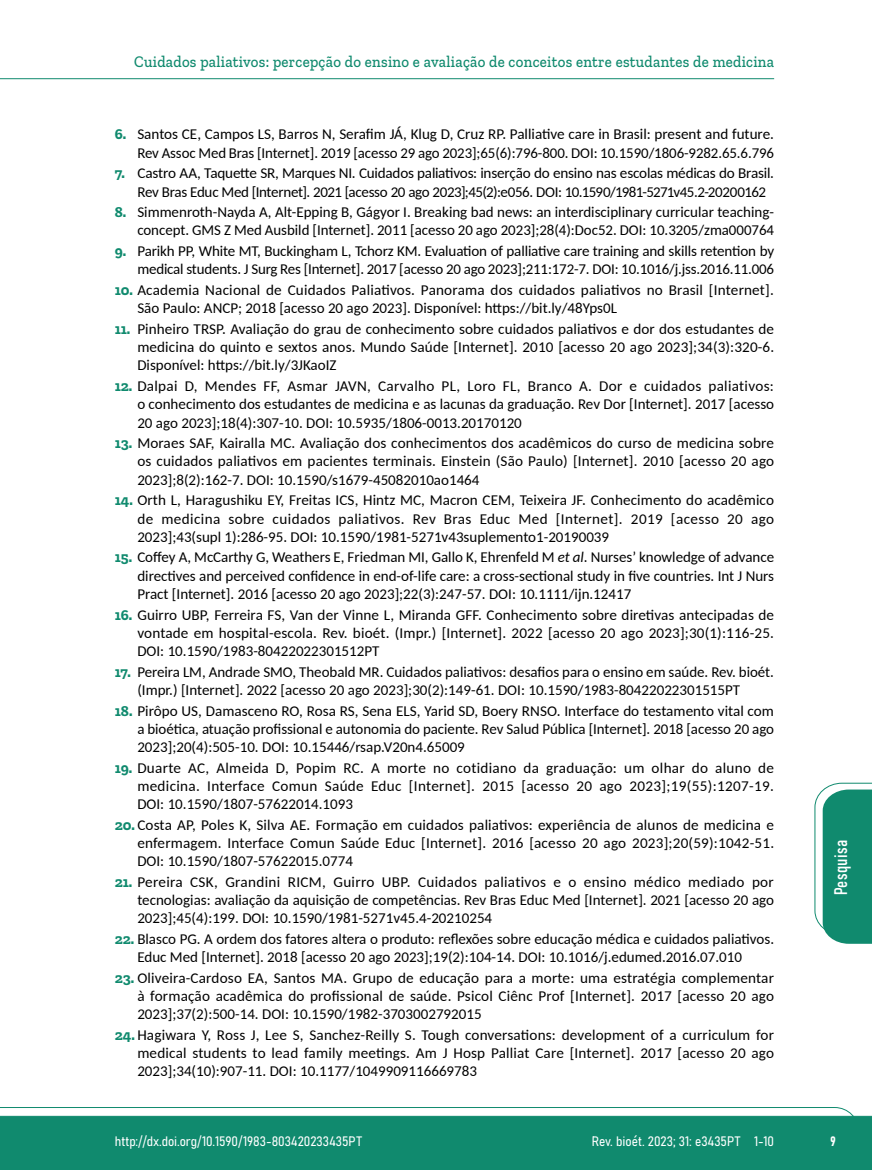
<style>
.page{position:relative;width:872px;height:1170px;background:#fff}
.page>*{position:absolute;margin:0;border:0;box-sizing:border-box;transform-origin:0 0}
.t1{font:18px "Bahnschrift";letter-spacing:.02em;color:#fff}
.t2{font:500 16.5px "Zilla Slab";letter-spacing:.02em;color:#108a6e;scale:.9 1}
.t3{font:15px/18.1px "Carlito";color:#000;text-align:justify}
.t4{font:15px/18.1px "Carlito";letter-spacing:-.02em;color:#000}
.t5{font:13.5px "Bahnschrift";color:#fff}
.s1{font-family:"Zilla Slab";font-weight:700;color:#108a6e}
.s2{font-style:italic}
</style>
<div class="page">
<svg style="left:0;top:1107px;width:859px;height:62px;background:#2e9880"></svg>
<hr style="left:0;top:78px;width:774px;height:1px;background:#108a6e">
<svg style="left:814px;top:782px;width:58px;height:161px"></svg>
<p class="t2" style="left:134px;top:53px;width:712px">Cuidados paliativos: percepção do ensino e avaliação de conceitos entre estudantes de medicina</p>
<p class="t3" style="left:115px;top:125px;width:661px;text-align:right"><span class="s1">6.</span> Santos CE, Campos LS, Barros N, Serafim JÁ, Klug D, Cruz RP. Palliative care in Brasil: present and future.<br>Rev Assoc Med Bras [Internet]. 2019 [acesso 29 ago 2023];65(6):796-800. DOI: 10.1590/1806-9282.65.6.796</p>
<p class="t4" style="left:137px;top:164px;width:638px;text-indent:-22px"><span class="s1">7.</span> Castro AA, Taquette SR, Marques NI. Cuidados paliativos: inserção do ensino nas escolas médicas do Brasil.<br>Rev Bras Educ Med [Internet]. 2021 [acesso 20 ago 2023];45(2):e056. DOI: 10.1590/1981-5271v45.2-20200162</p>
<p class="t3" style="left:115px;top:202px;width:661px;text-align:right"><span class="s1">8.</span> Simmenroth-Nayda A, Alt-Epping B, Gágyor I. Breaking bad news: an interdisciplinary curricular teaching&shy;concept. GMS Z Med Ausbild [Internet]. 2011 [acesso 20 ago 2023];28(4):Doc52. DOI: 10.3205/zma000764</p>
<p class="t3" style="left:115px;top:241px;width:661px;text-align:right"><span class="s1">9.</span> Parikh PP, White MT, Buckingham L, Tchorz KM. Evaluation of palliative care training and skills retention by medical students. J Surg Res [Internet]. 2017 [acesso 20 ago 2023];211:172-7. DOI: 10.1016/j.jss.2016.11.006</p>
<p class="t3" style="left:137px;top:280px;width:638px;text-indent:-22px"><span class="s1">10.</span> Academia Nacional de Cuidados Paliativos. Panorama dos cuidados paliativos no Brasil [Internet].<br>São Paulo: ANCP; 2018 [acesso 20 ago 2023]. Disponível: https://bit.ly/48Yps0L</p>
<p class="t3" style="left:137px;top:319px;width:638px;text-indent:-22px"><span class="s1">11.</span> Pinheiro TRSP. Avaliação do grau de conhecimento sobre cuidados paliativos e dor dos estudantes de medicina do quinto e sextos anos. Mundo Saúde [Internet]. 2010 [acesso 20 ago 2023];34(3):320-6.<br>Disponível: https://bit.ly/3JKaoIZ</p>
<p class="t3" style="left:137px;top:376px;width:638px;text-indent:-22px"><span class="s1">12.</span> Dalpai D, Mendes FF, Asmar JAVN, Carvalho PL, Loro FL, Branco A. Dor e cuidados paliativos: o conhecimento dos estudantes de medicina e as lacunas da graduação. Rev Dor [Internet]. 2017 [acesso 20 ago 2023];18(4):307-10. DOI: 10.5935/1806-0013.20170120</p>
<p class="t3" style="left:137px;top:433px;width:638px;text-indent:-22px"><span class="s1">13.</span> Moraes SAF, Kairalla MC. Avaliação dos conhecimentos dos acadêmicos do curso de medicina sobre os cuidados paliativos em pacientes terminais. Einstein (São Paulo) [Internet]. 2010 [acesso 20 ago 2023];8(2):162-7. DOI: 10.1590/s1679-45082010ao1464</p>
<p class="t3" style="left:137px;top:490px;width:638px;text-indent:-22px"><span class="s1">14.</span> Orth L, Haragushiku EY, Freitas ICS, Hintz MC, Macron CEM, Teixeira JF. Conhecimento do acadêmico de medicina sobre cuidados paliativos. Rev Bras Educ Med [Internet]. 2019 [acesso 20 ago 2023];43(supl 1):286-95. DOI: 10.1590/1981-5271v43suplemento1-20190039</p>
<p class="t3" style="left:137px;top:547px;width:638px;text-indent:-22px"><span class="s1">15.</span> Coffey A, McCarthy G, Weathers E, Friedman MI, Gallo K, Ehrenfeld M <span class="s2">et al</span>. Nurses’ knowledge of advance directives and perceived confidence in end-of-life care: a cross-sectional study in five countries. Int J Nurs Pract [Internet]. 2016 [acesso 20 ago 2023];22(3):247-57. DOI: 10.1111/ijn.12417</p>
<p class="t3" style="left:137px;top:604px;width:638px;text-indent:-22px"><span class="s1">16.</span> Guirro UBP, Ferreira FS, Van der Vinne L, Miranda GFF. Conhecimento sobre diretivas antecipadas de vontade em hospital-escola. Rev. bioét. (Impr.) [Internet]. 2022 [acesso 20 ago 2023];30(1):116-25.<br>DOI: 10.1590/1983-80422022301512PT</p>
<p class="t3" style="left:137px;top:662px;width:638px;text-indent:-22px"><span class="s1">17.</span> Pereira LM, Andrade SMO, Theobald MR. Cuidados paliativos: desafios para o ensino em saúde. Rev. bioét. (Impr.) [Internet]. 2022 [acesso 20 ago 2023];30(2):149-61. DOI: 10.1590/1983-80422022301515PT</p>
<p class="t3" style="left:137px;top:700px;width:638px;text-indent:-22px"><span class="s1">18.</span> Pirôpo US, Damasceno RO, Rosa RS, Sena ELS, Yarid SD, Boery RNSO. Interface do testamento vital com a bioética, atuação profissional e autonomia do paciente. Rev Salud Pública [Internet]. 2018 [acesso 20 ago 2023];20(4):505-10. DOI: 10.15446/rsap.V20n4.65009</p>
<p class="t3" style="left:137px;top:757px;width:638px;text-indent:-22px"><span class="s1">19.</span> Duarte AC, Almeida D, Popim RC. A morte no cotidiano da graduação: um olhar do aluno de medicina. Interface Comun Saúde Educ [Internet]. 2015 [acesso 20 ago 2023];19(55):1207-19.<br>DOI: 10.1590/1807-57622014.1093</p>
<p class="t3" style="left:137px;top:815px;width:638px;text-indent:-22px"><span class="s1">20.</span> Costa AP, Poles K, Silva AE. Formação em cuidados paliativos: experiência de alunos de medicina e enfermagem. Interface Comun Saúde Educ [Internet]. 2016 [acesso 20 ago 2023];20(59):1042-51.<br>DOI: 10.1590/1807-57622015.0774</p>
<p class="t3" style="left:137px;top:872px;width:638px;text-indent:-22px"><span class="s1">21.</span> Pereira CSK, Grandini RICM, Guirro UBP. Cuidados paliativos e o ensino médico mediado por tecnologias: avaliação da aquisição de competências. Rev Bras Educ Med [Internet]. 2021 [acesso 20 ago 2023];45(4):199. DOI: 10.1590/1981-5271v45.4-20210254</p>
<p class="t3" style="left:137px;top:929px;width:638px;text-indent:-22px"><span class="s1">22.</span> Blasco PG. A ordem dos fatores altera o produto: reflexões sobre educação médica e cuidados paliativos.<br>Educ Med [Internet]. 2018 [acesso 20 ago 2023];19(2):104-14. DOI: 10.1016/j.edumed.2016.07.010</p>
<p class="t3" style="left:137px;top:968px;width:638px;text-indent:-22px"><span class="s1">23.</span> Oliveira-Cardoso EA, Santos MA. Grupo de educação para a morte: uma estratégia complementar à formação acadêmica do profissional de saúde. Psicol Ciênc Prof [Internet]. 2017 [acesso 20 ago 2023];37(2):500-14. DOI: 10.1590/1982-3703002792015</p>
<p class="t3" style="left:137px;top:1025px;width:638px;text-indent:-22px"><span class="s1">24.</span> Hagiwara Y, Ross J, Lee S, Sanchez-Reilly S. Tough conversations: development of a curriculum for medical students to lead family meetings. Am J Hosp Palliat Care [Internet]. 2017 [acesso 20 ago 2023];34(10):907-11. DOI: 10.1177/1049909116669783</p>
<p class="t1" style="left:827px;top:895px;width:57px;rotate:-90deg">Pesquisa</p>
<p class="t5" style="left:115px;top:1131px;width:249px">http://dx.doi.org/10.1590/1983-803420233435PT</p>
<p class="t5" style="left:592px;top:1131px;width:184px">Rev. bioét. 2023; 31: e3435PT 1-10</p>
<p class="t5" style="left:830px;top:1130px;width:7px">9</p>
</div>
